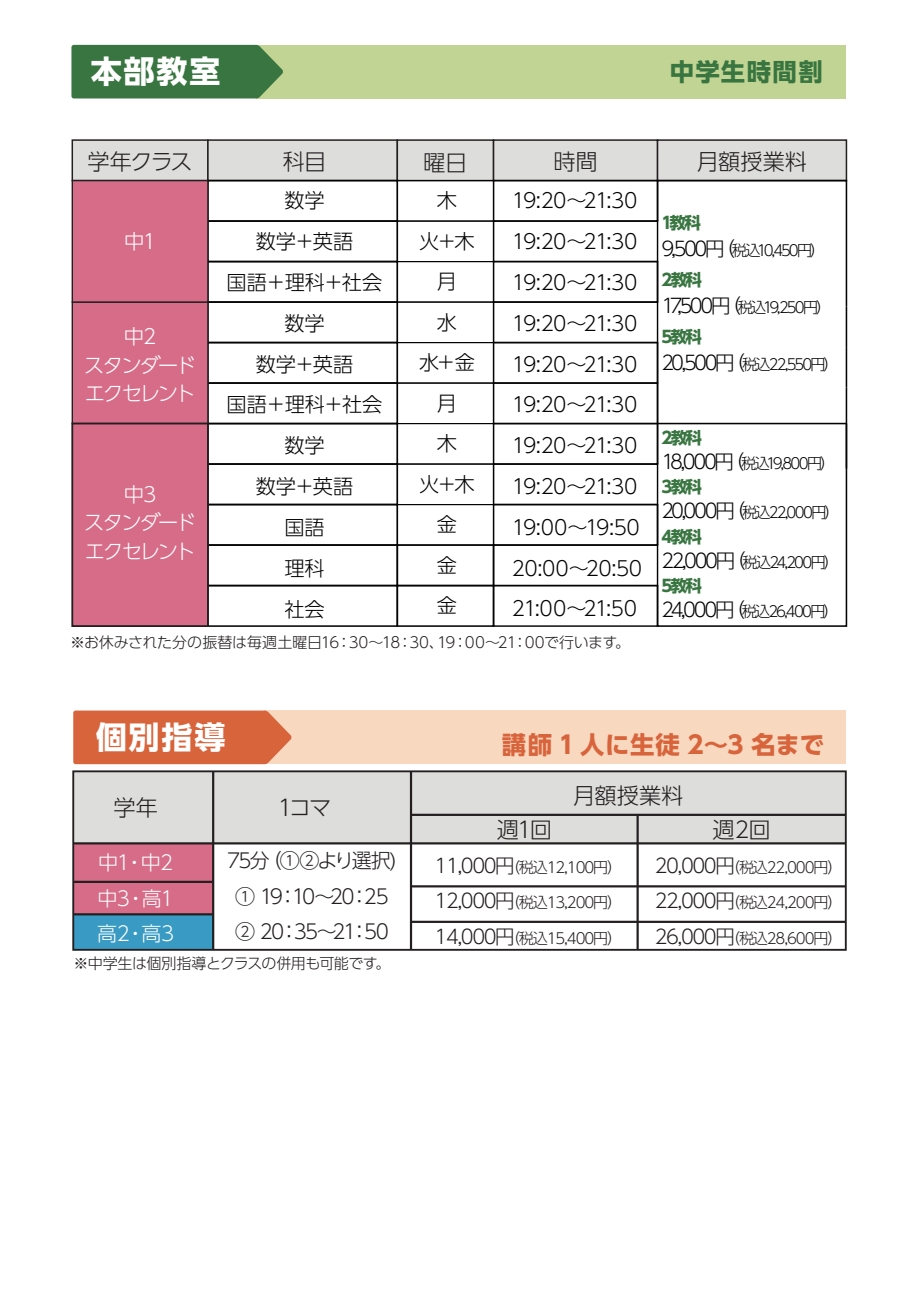
<style>
.page{position:relative;width:919px;height:1289px;background:#fff}
.page>*{position:absolute;margin:0;border:0;box-sizing:border-box;transform-origin:0 0}
.t1{font:700 31.05px "UD Shin Go Pro";letter-spacing:.065em;color:#fff}
.t2{font:700 24.45px "UD Shin Go Pro";letter-spacing:.025em;color:#d8643c}
.t3{font:700 24.45px "UD Shin Go Pro";letter-spacing:.055em;color:#387540}
.t4{font:300 22.2px "UD Shin Go Pr 6 N";letter-spacing:-.035em;color:#231f20}
.t5{font:300 20.25px/40.8px "UD Shin Go Pr 6 N";letter-spacing:-.045em;color:#030303}
.t6{font:300 20.25px/40.8px "UD Shin Go Pr 6 N";letter-spacing:-.005em;color:#030303;text-align:center}
.t7{font:300 20.25px/28.5px "UD Shin Go Pr 6 N";letter-spacing:-.1em;color:#fff;text-align:center}
.t8{font:300 20.25px/40.5px "UD Shin Go Pr 6 N";letter-spacing:-.025em;color:#030303;text-align:center}
.t9{font:300 19.95px/35.4px "UD Shin Go Pr 6 N";letter-spacing:-.095em;color:#231f20;text-align:center}
.t10{font:300 19.95px/35.4px "UD Shin Go Pr 6 N";letter-spacing:-.045em;color:#fff;text-align:justify}
.t11{font:700 16.5px "UD Shin Go Pro";letter-spacing:-.11em;color:#387540}
.t12{font:300 15px "UD Shin Go Pr 6 N";letter-spacing:-.075em;color:#231f20}
.t13{font:300 15px "UD Shin Go Pr 6 N";letter-spacing:-.11em;color:#030303}
.t14{font:300 15px "UD Shin Go Pr 6 N";letter-spacing:-.015em;color:#231f20}
.t15{font:300 15px "UD Shin Go Pr 6 N";letter-spacing:-.03em;color:#231f20}
.t16{font:300 15px "UD Shin Go Pr 6 N";letter-spacing:-.135em;color:#030303}
.t17{font:300 15px "UD Shin Go Pr 6 N";letter-spacing:-.145em;color:#030303}
.s1{font-size:19.5px}
</style>
<div class="page">
<div style="left:256px;top:45px;width:589px;height:53px;background:#c2d493"></div>
<div style="left:71px;top:45px;width:212px;height:53px;background:#387540"></div>
<div style="left:71px;top:139px;width:138px;height:42px;background:#dddddc;border:2px solid #231f20"></div>
<div style="left:207px;top:139px;width:191px;height:42px;background:#dddddc;border:2px solid #231f20"></div>
<div style="left:396px;top:139px;width:98px;height:42px;background:#dddddc;border:2px solid #231f20"></div>
<div style="left:492px;top:139px;width:166px;height:42px;background:#dddddc;border:2px solid #231f20"></div>
<div style="left:656px;top:139px;width:191px;height:42px;background:#dddddc;border:2px solid #231f20"></div>
<div style="left:207px;top:180px;width:191px;height:42px;border:2px solid #030303"></div>
<div style="left:397px;top:180px;width:97px;height:42px;border:1px solid #030303"></div>
<div style="left:493px;top:180px;width:165px;height:42px;border:1px solid #030303"></div>
<svg style="left:656px;top:179px;width:191px;height:129px"></svg>
<div style="left:207px;top:220px;width:191px;height:42px;border:2px solid #030303"></div>
<div style="left:397px;top:220px;width:97px;height:42px;border:1px solid #030303"></div>
<div style="left:493px;top:220px;width:165px;height:42px;border:1px solid #030303"></div>
<div style="left:207px;top:261px;width:191px;height:42px;border:2px solid #030303"></div>
<div style="left:397px;top:261px;width:97px;height:41px;border:1px solid #030303"></div>
<div style="left:493px;top:261px;width:165px;height:42px;border:1px solid #030303"></div>
<div style="left:207px;top:301px;width:191px;height:42px;border:2px solid #030303"></div>
<div style="left:397px;top:301px;width:97px;height:42px;border:1px solid #030303"></div>
<div style="left:493px;top:301px;width:165px;height:42px;border:1px solid #030303"></div>
<hr style="left:845px;top:347px;width:2px;height:40px;background:#030303">
<div style="left:207px;top:342px;width:191px;height:42px;border:2px solid #030303"></div>
<div style="left:397px;top:342px;width:97px;height:41px;border:1px solid #030303"></div>
<div style="left:493px;top:342px;width:165px;height:42px;border:1px solid #030303"></div>
<hr style="left:656px;top:342px;width:2px;height:41px;background:#030303">
<hr style="left:845px;top:387px;width:2px;height:81px;background:#030303">
<div style="left:207px;top:382px;width:191px;height:42px;border:2px solid #030303"></div>
<div style="left:397px;top:382px;width:97px;height:42px;border:1px solid #030303"></div>
<div style="left:493px;top:382px;width:165px;height:42px;border:1px solid #030303"></div>
<div style="left:207px;top:423px;width:191px;height:42px;border:2px solid #030303"></div>
<div style="left:397px;top:423px;width:97px;height:41px;border:1px solid #030303"></div>
<div style="left:493px;top:423px;width:165px;height:42px;border:1px solid #030303"></div>
<div style="left:207px;top:463px;width:191px;height:42px;border:2px solid #030303"></div>
<div style="left:397px;top:463px;width:97px;height:42px;border:1px solid #030303"></div>
<div style="left:493px;top:463px;width:165px;height:42px;border:1px solid #030303"></div>
<div style="left:207px;top:504px;width:191px;height:42px;border:2px solid #030303"></div>
<div style="left:397px;top:504px;width:97px;height:41px;border:1px solid #030303"></div>
<div style="left:493px;top:504px;width:165px;height:41px;border:1px solid #030303"></div>
<div style="left:207px;top:544px;width:191px;height:42px;border:2px solid #030303"></div>
<div style="left:396px;top:544px;width:98px;height:42px;border:2px solid #030303"></div>
<div style="left:493px;top:544px;width:165px;height:42px;border:1px solid #030303"></div>
<div style="left:207px;top:585px;width:191px;height:42px;border:2px solid #030303"></div>
<div style="left:396px;top:585px;width:98px;height:42px;border:2px solid #030303"></div>
<div style="left:493px;top:585px;width:165px;height:41px;border:1px solid #030303"></div>
<svg style="left:656px;top:422px;width:191px;height:205px"></svg>
<div style="left:71px;top:301px;width:139px;height:326px;background:#d66c88"></div>
<div style="left:72px;top:180px;width:136px;height:123px;background:#d66c88;border:1px solid #231f20"></div>
<hr style="left:656px;top:261px;width:2px;height:41px;background:#030303">
<hr style="left:845px;top:306px;width:2px;height:41px;background:#030303">
<hr style="left:656px;top:383px;width:2px;height:40px;background:#030303">
<hr style="left:656px;top:423px;width:2px;height:41px;background:#030303">
<div style="left:73px;top:843px;width:140px;height:71px;background:#d66c88"></div>
<div style="left:73px;top:914px;width:140px;height:35px;background:#399ac3"></div>
<div style="left:73px;top:771px;width:772px;height:72px;background:#dddddc"></div>
<div style="left:265px;top:710px;width:580px;height:54px;background:#f8d8bf"></div>
<svg style="left:73px;top:710px;width:218px;height:54px"></svg>
<hr style="left:411px;top:813px;width:434px;height:3px;background:#231f20">
<hr style="left:636px;top:815px;width:2px;height:134px;background:#231f20">
<hr style="left:410px;top:771px;width:2px;height:178px;background:#231f20">
<hr style="left:212px;top:771px;width:2px;height:178px;background:#231f20">
<div style="left:72px;top:770px;width:774px;height:180px;border:2px solid #231f20"></div>
<hr style="left:73px;top:842px;width:772px;height:2px;background:#231f20">
<hr style="left:411px;top:885px;width:434px;height:2px;background:#231f20">
<hr style="left:411px;top:920px;width:434px;height:2px;background:#231f20">
<hr style="left:73px;top:913px;width:140px;height:2px;background:#231f20">
<hr style="left:73px;top:880px;width:140px;height:3px;background:#231f20">
<hr style="left:657px;top:423px;width:189px;height:1px;background:#030303">
<h1 class="t1" style="left:91px;top:46px;width:131px">本部教室</h1>
<p class="t3" style="left:670px;top:52px;width:154px">中学生時間割</p>
<p class="t4" style="left:87px;top:144px;width:107px">学年クラス</p>
<p class="t4" style="left:283px;top:144px;width:45px">科目</p>
<p class="t4" style="left:423px;top:144px;width:45px">曜日</p>
<p class="t4" style="left:553px;top:144px;width:46px">時間</p>
<p class="t4" style="left:696px;top:144px;width:112px">月額授業料</p>
<p class="t7" style="left:124px;top:226px;width:34px">中1</p>
<p class="t7" style="left:84px;top:322px;width:113px">中2<br>スタンダードエクセレント</p>
<p class="t7" style="left:84px;top:479px;width:113px">中3<br>スタンダードエクセレント</p>
<p class="t6" style="left:226px;top:179px;width:157px">数学<br>数学＋英語<br>国語＋理科＋社会数学<br>数学＋英語<br>国語＋理科＋社会数学<br>数学＋英語<br>国語<br>理科<br>社会</p>
<p class="t8" style="left:419px;top:180px;width:57px">木<br>火＋木月<br>水<br>水＋金月<br>木<br>火＋木金<br>金<br>金</p>
<p class="t5" style="left:512px;top:179px;width:132px">19:20～21:30<br>19:20～21:30<br>19:20～21:30<br>19:20～21:30<br>19:20～21:30<br>19:20～21:30<br>19:20～21:30<br>19:20～21:30<br>19:00～19:50<br>20:00～20:50<br>21:00～21:50</p>
<p class="t14" style="left:70px;top:629px;width:561px">※お休みされた分の振替は毎週土曜日16：30～18：30、19：00～21：00で行います。</p>
<p class="t11" style="left:661px;top:209px;width:41px">1教科</p>
<p class="t17" style="left:661px;top:238px;width:165px"><span class="s1">9,500円（</span>税込10,450円）</p>
<p class="t11" style="left:661px;top:266px;width:42px">2教科</p>
<p class="t16" style="left:661px;top:295px;width:171px"><span class="s1">17,500円（</span>税込19,250円）</p>
<p class="t11" style="left:661px;top:323px;width:42px">5教科</p>
<p class="t13" style="left:661px;top:352px;width:178px"><span class="s1">20,500円（</span>税込22,550円）</p>
<p class="t11" style="left:661px;top:424px;width:42px">2教科</p>
<p class="t13" style="left:661px;top:451px;width:175px"><span class="s1">18,000円（</span>税込19,800円）</p>
<p class="t11" style="left:661px;top:473px;width:42px">3教科</p>
<p class="t13" style="left:661px;top:500px;width:179px"><span class="s1">20,000円（</span>税込22,000円）</p>
<p class="t11" style="left:661px;top:523px;width:42px">4教科</p>
<p class="t13" style="left:661px;top:550px;width:179px"><span class="s1">22,000円（</span>税込24,200円）</p>
<p class="t11" style="left:661px;top:572px;width:42px">5教科</p>
<p class="t13" style="left:661px;top:599px;width:178px"><span class="s1">24,000円（</span>税込26,400円）</p>
<h1 class="t1" style="left:96px;top:711px;width:131px">個別指導</h1>
<p class="t2" style="left:501px;top:725px;width:324px">講師 1 人に生徒 2～3 名まで</p>
<p class="t4" style="left:113px;top:789px;width:46px">学年</p>
<p class="t4" style="left:278px;top:789px;width:55px">1コマ</p>
<p class="t10" style="left:97px;top:844px;width:78px">中1・中2中3・高1高2・高3</p>
<p class="t9" style="left:227px;top:842px;width:171px">75分（①②より選択)<br>① 19：10～20：25<br>② 20：35～21：50</p>
<p class="t15" style="left:74px;top:950px;width:318px">※中学生は個別指導とクラスの併用も可能です。</p>
<p class="t4" style="left:496px;top:812px;width:57px">週1回</p>
<p class="t4" style="left:573px;top:778px;width:112px">月額授業料</p>
<p class="t4" style="left:712px;top:812px;width:60px">週2回</p>
<p class="t12" style="left:434px;top:854px;width:189px"><span class="s1">11,000円</span>（税込12,100円）</p>
<p class="t12" style="left:434px;top:890px;width:189px"><span class="s1">12,000円</span>（税込13,200円）</p>
<p class="t12" style="left:434px;top:925px;width:189px"><span class="s1">14,000円</span>（税込15,400円）</p>
<p class="t12" style="left:654px;top:854px;width:189px"><span class="s1">20,000円</span>（税込22,000円）</p>
<p class="t12" style="left:654px;top:890px;width:189px"><span class="s1">22,000円</span>（税込24,200円）</p>
<p class="t12" style="left:654px;top:925px;width:189px"><span class="s1">26,000円</span>（税込28,600円）</p>
</div>
